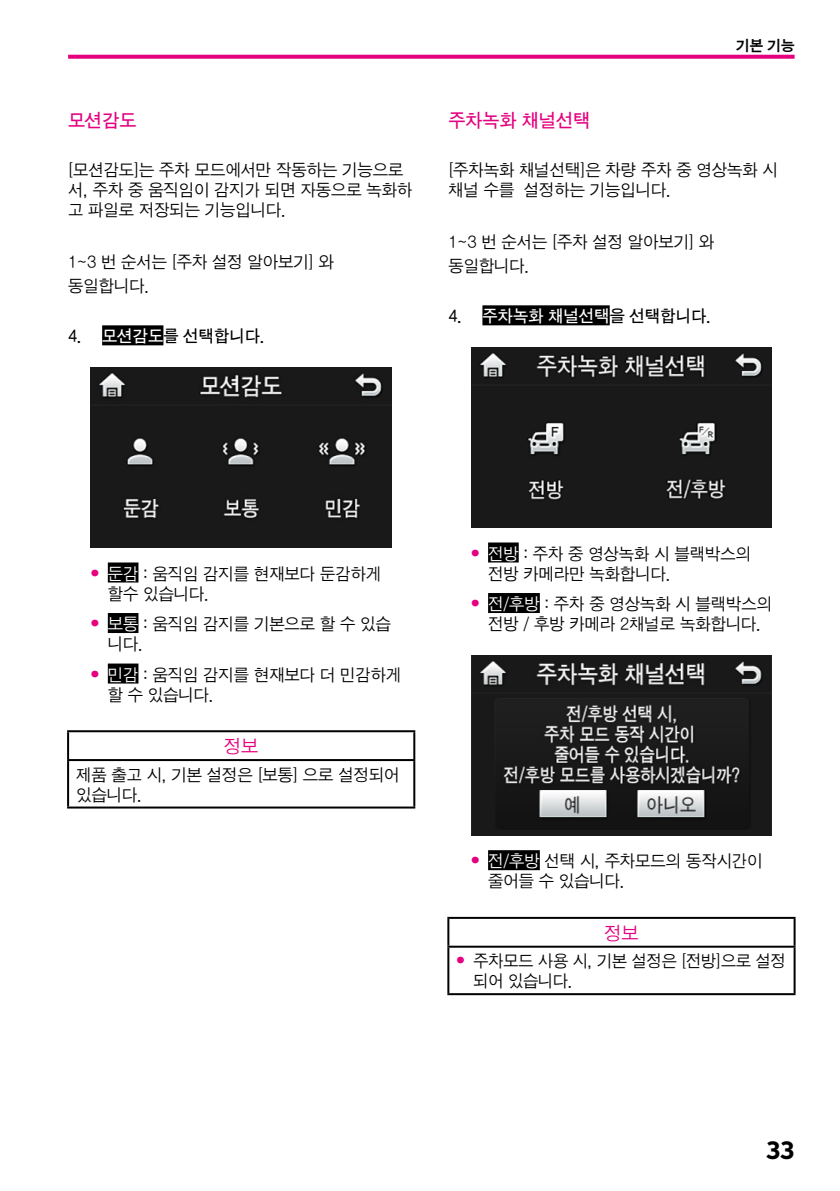
<style>
.page{position:relative;width:840px;height:1191px;background:#fff}
.page>*{position:absolute;margin:0;border:0;box-sizing:border-box;transform-origin:0 0}
.t1{font:700 24px "Nobel";color:#000}
.t2{font:19px "SD Gothic b Md";color:#e4007f}
.t3{font:19px "SD Gothic a Lt";color:#e4007f}
.t4{font:17px/20px "SD Gothic a Lt";color:#000}
.t5{font:17px "SD Gothic b Md";color:#000}
.t6{font:15px "SD Gothic c Bd";color:#000}
.s1{color:#fff}
.s2{font-family:"Gulim";color:#e4007f}
</style>
<div class="page">
<svg style="left:68px;top:55px;width:726px;height:4px;background:#e51288"></svg>
<div style="left:102px;top:325px;width:61px;height:20px;background:#000"></div>
<div style="left:108px;top:562px;width:30px;height:20px;background:#000"></div>
<div style="left:108px;top:613px;width:30px;height:20px;background:#000"></div>
<div style="left:108px;top:663px;width:30px;height:20px;background:#000"></div>
<img style="left:91px;top:368px;width:300px;height:180px">
<hr style="left:67px;top:730px;width:348px;height:2px;background:#000">
<hr style="left:67px;top:732px;width:2px;height:27px;background:#000">
<hr style="left:413px;top:732px;width:2px;height:27px;background:#000">
<hr style="left:67px;top:759px;width:348px;height:2px;background:#000">
<hr style="left:67px;top:761px;width:2px;height:45px;background:#000">
<hr style="left:413px;top:761px;width:2px;height:45px;background:#000">
<hr style="left:67px;top:806px;width:348px;height:2px;background:#000">
<div style="left:482px;top:305px;width:127px;height:20px;background:#000"></div>
<div style="left:488px;top:542px;width:30px;height:20px;background:#000"></div>
<div style="left:488px;top:593px;width:51px;height:20px;background:#000"></div>
<div style="left:488px;top:850px;width:51px;height:20px;background:#000"></div>
<img style="left:471px;top:348px;width:300px;height:180px">
<img style="left:471px;top:655px;width:300px;height:180px">
<hr style="left:447px;top:917px;width:348px;height:2px;background:#000">
<hr style="left:447px;top:919px;width:2px;height:26px;background:#000">
<hr style="left:793px;top:919px;width:2px;height:26px;background:#000">
<hr style="left:447px;top:945px;width:348px;height:2px;background:#000">
<hr style="left:447px;top:947px;width:2px;height:46px;background:#000">
<hr style="left:793px;top:947px;width:2px;height:46px;background:#000">
<hr style="left:447px;top:993px;width:348px;height:2px;background:#000">
<p class="t2" style="left:68px;top:111px;width:70px">모션감도</p>
<p class="t4" style="left:68px;top:159px;width:345px">[모션감도]는 주차 모드에서만 작동하는 기능으로 서, 주차 중 움직임이 감지가 되면 자동으로 녹화하 고 파일로 저장되는 기능입니다.</p>
<p class="t4" style="left:68px;top:250px;width:267px;line-height:24px">1~3 번 순서는 [주차 설정 알아보기] 와 동일합니다.</p>
<p class="t5" style="left:68px;top:328px;width:198px">4. <span class="s1">모션감도</span>를 선택합니다.</p>
<p class="t6" style="left:736px;top:38px;width:60px">기본 기능</p>
<p class="t2" style="left:448px;top:111px;width:144px">주차녹화 채널선택</p>
<p class="t4" style="left:448px;top:159px;width:331px">[주차녹화 채널선택]은 차량 주차 중 영상녹화 시 채널 수를 설정하는 기능입니다.</p>
<p class="t4" style="left:448px;top:230px;width:267px;line-height:24px">1~3 번 순서는 [주차 설정 알아보기] 와 동일합니다.</p>
<p class="t5" style="left:448px;top:308px;width:264px">4. <span class="s1">주차녹화 채널선택</span>을 선택합니다.</p>
<p class="t4" style="left:108px;top:563px;width:275px;text-indent:-17px"><span class="s2">٢</span> <span class="s1">둔감</span> : 움직임 감지를 현재보다 둔감하게 할수 있습니다.</p>
<p class="t4" style="left:108px;top:614px;width:284px;text-indent:-17px"><span class="s2">٢</span> <span class="s1">보통</span> : 움직임 감지를 기본으로 할 수 있습 니다.</p>
<p class="t4" style="left:108px;top:664px;width:295px;text-indent:-17px"><span class="s2">٢</span> <span class="s1">민감</span> : 움직임 감지를 현재보다 더 민감하게 할 수 있습니다.</p>
<p class="t3" style="left:224px;top:737px;width:36px">정보</p>
<p class="t4" style="left:76px;top:764px;width:325px">제품 출고 시, 기본 설정은 [보통] 으로 설정되어 있습니다.</p>
<p class="t4" style="left:488px;top:543px;width:264px;text-indent:-17px"><span class="s2">٢</span> <span class="s1">전방</span> : 주차 중 영상녹화 시 블랙박스의 전방 카메라만 녹화합니다.</p>
<p class="t4" style="left:471px;top:594px;width:302px;text-align:center"><span class="s2">٢</span> <span class="s1">전/후방</span> : 주차 중 영상녹화 시 블랙박스의 전방 / 후방 카메라 2채널로 녹화합니다.</p>
<p class="t4" style="left:488px;top:851px;width:276px;text-indent:-17px"><span class="s2">٢</span> <span class="s1">전/후방</span> 선택 시, 주차모드의 동작시간이 줄어들 수 있습니다.</p>
<p class="t3" style="left:604px;top:923px;width:36px">정보</p>
<p class="t4" style="left:473px;top:951px;width:314px;text-indent:-17px"><span class="s2">٢</span> 주차모드 사용 시, 기본 설정은 [전방]으로 설정 되어 있습니다.</p>
<h1 class="t1" style="left:765px;top:1136px;width:30px">33</h1>
</div>
